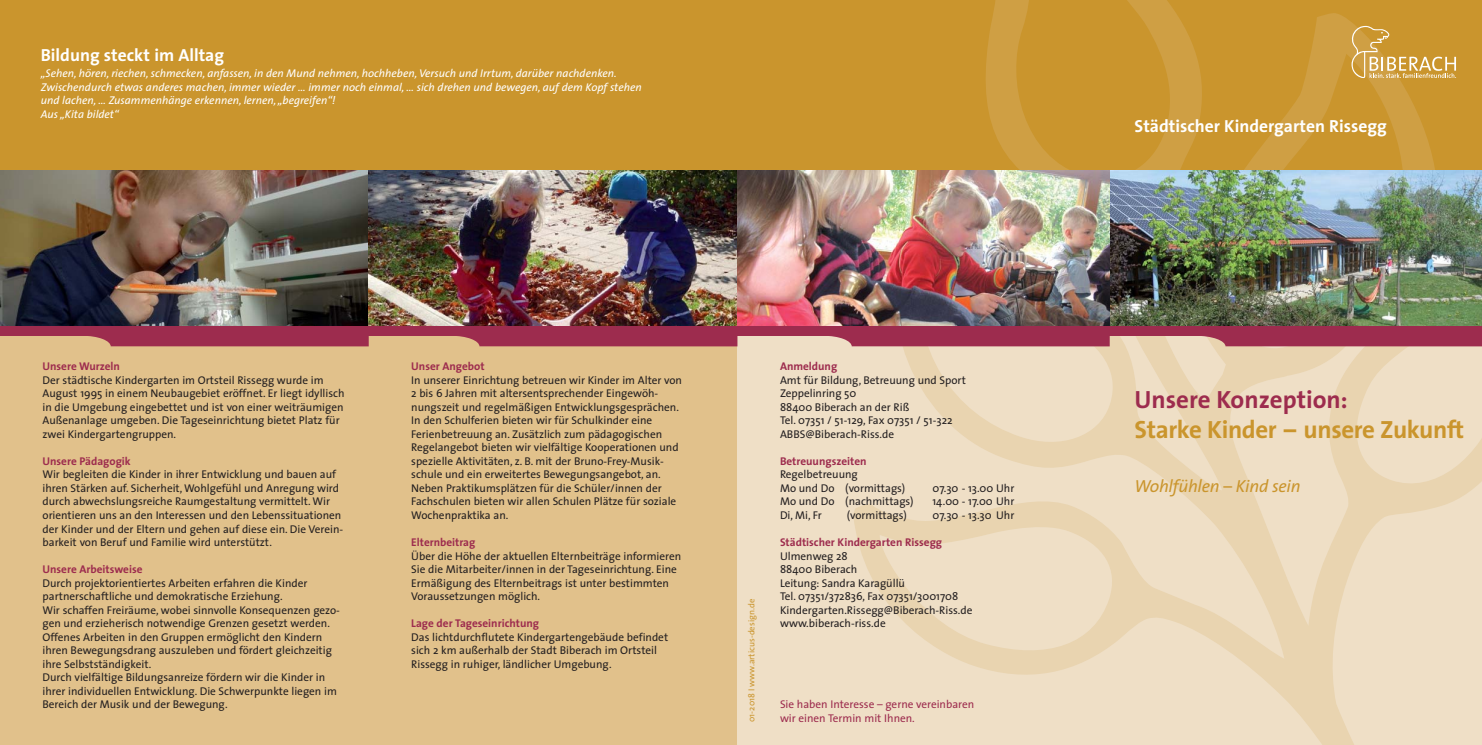
<style>
.page{position:relative;width:1482px;height:745px;background:#fff}
.page>*{position:absolute;margin:0;border:0;box-sizing:border-box;transform-origin:0 0}
.t1{font:700 25px "The Sans";letter-spacing:-.015em;color:#ca952d}
.t2{font:700 25px "The Sans";color:#9d2c4e}
.t3{font:700 17.5px "The Sans";color:#fff}
.t4{font:italic 17.5px "The Sans";letter-spacing:-.015em;color:#ca952d}
.t5{font:11.25px/13.5px "The Sans";color:#231f20}
.t6{font:italic 11.25px/13.5px "The Sans";color:#fff}
.t7{font:700 11.25px "The Sans";color:#9d2c4e}
.t8{font:11.25px "The Sans";color:#9d2c4e}
.t9{font:8.75px "The Sans";color:#ca952d}
</style>
<div class="page">
<div style="left:0;top:300px;width:1303px;height:444px;background:#e1c18b"></div>
<div style="left:0;top:0;width:1303px;height:177px;background:#ca952d"></div>
<img style="left:0;top:170px;width:369px;height:156px">
<div style="left:737px;top:12px;width:744px;height:732px;background:#efdfc6"></div>
<svg style="left:853px;top:338px;width:628px;height:406px"></svg>
<div style="left:723px;top:0;width:758px;height:253px;background:#ca952d"></div>
<svg style="left:986px;top:0;width:449px;height:338px"></svg>
<img style="left:1109px;top:170px;width:372px;height:156px">
<svg style="left:1195px;top:335px;width:286px;height:11px;background:#a33956"></svg>
<svg style="left:82px;top:335px;width:287px;height:11px;background:#a13652"></svg>
<img style="left:369px;top:170px;width:368px;height:156px">
<img style="left:737px;top:170px;width:372px;height:156px">
<svg style="left:823px;top:335px;width:286px;height:11px;background:#a23856"></svg>
<svg style="left:451px;top:335px;width:286px;height:11px;background:#a13652"></svg>
<div style="left:0;top:326px;width:1481px;height:9px;background:#9d2c4e"></div>
<svg style="left:1351px;top:26px;width:104px;height:52px"></svg>
<h2 class="t3" style="left:41px;top:46px;width:185px">Bildung steckt im Alltag</h2>
<p class="t6" style="left:41px;top:68px;width:602px">„Sehen, hören, riechen, schmecken, anfassen, in den Mund nehmen, hochheben, Versuch und Irrtum, darüber nachdenken.<br>Zwischendurch etwas anderes machen, immer wieder … immer noch einmal, … sich drehen und bewegen, auf dem Kopf stehen und lachen, … Zusammenhänge erkennen, lernen, „begreifen“!<br>Aus „Kita bildet“</p>
<p class="t7" style="left:43px;top:360px;width:79px">Unsere Wurzeln</p>
<p class="t5" style="left:43px;top:374px;width:303px">Der städtische Kindergarten im Ortsteil Rissegg wurde im August 1995 in einem Neubaugebiet eröffnet. Er liegt idyllisch in die Umgebung eingebettet und ist von einer weiträumigen Außenanlage umgeben. Die Tageseinrichtung bietet Platz für zwei Kindergartengruppen.</p>
<p class="t7" style="left:43px;top:455px;width:90px">Unsere Pädagogik</p>
<p class="t5" style="left:43px;top:468px;width:302px">Wir begleiten die Kinder in ihrer Entwicklung und bauen auf ihren Stärken auf. Sicherheit, Wohlgefühl und Anregung wird durch abwechslungsreiche Raumgestaltung vermittelt. Wir orientieren uns an den Interessen und den Lebenssituationen der Kinder und der Eltern und gehen auf diese ein. Die Verein - barkeit von Beruf und Familie wird unterstützt.</p>
<p class="t7" style="left:43px;top:563px;width:101px">Unsere Arbeitsweise</p>
<p class="t5" style="left:43px;top:576px;width:299px">Durch projektorientiertes Arbeiten erfahren die Kinder partnerschaftliche und demokratische Erziehung.<br>Wir schaffen Freiräume, wobei sinnvolle Konsequenzen gezo - gen und erzieherisch notwendige Grenzen gesetzt werden.<br>Offenes Arbeiten in den Gruppen ermöglicht den Kindern ihren Bewegungsdrang auszuleben und fördert gleichzeitig ihre Selbstständigkeit.<br>Durch vielfältige Bildungsanreize fördern wir die Kinder in ihrer individuellen Entwicklung. Die Schwerpunkte liegen im Bereich der Musik und der Bewegung.</p>
<p class="t7" style="left:411px;top:360px;width:75px">Unser Angebot</p>
<p class="t5" style="left:411px;top:374px;width:272px">In unserer Einrichtung betreuen wir Kinder im Alter von 2 bis 6 Jahren mit altersentsprechender Eingewöh - nungs zeit und regelmäßigen Entwicklungsgesprächen.<br>In den Schulferien bieten wir für Schulkin der eine Ferienbetreuung an. Zusätzlich zum pädagogischen Regelangebot bieten wir vielfältige Kooperationen und spezielle Aktivitäten, z. B. mit der Bruno-Frey-Musik - schule und ein erweitertes Bewegungsangebot, an.<br>Neben Praktikumsplätzen für die Schüler/innen der Fachschulen bieten wir allen Schulen Plätze für soziale Wochenpraktika an.</p>
<p class="t7" style="left:411px;top:536px;width:66px">Elternbeitrag</p>
<p class="t5" style="left:411px;top:549px;width:271px">Über die Höhe der aktuellen Elternbeiträge informieren Sie die Mitarbeiter/innen in der Tageseinrichtung. Eine Ermäßigung des Elternbeitrags ist unter bestimmten Voraussetzungen möglich.</p>
<p class="t7" style="left:411px;top:617px;width:129px">Lage der Tageseinrichtung</p>
<p class="t5" style="left:411px;top:630px;width:258px">Das lichtdurchflutete Kindergartengebäude befindet sich 2 km außerhalb der Stadt Biberach im Ortsteil<br>Rissegg in ruhiger, ländlicher Umgebung.</p>
<p class="t9" style="left:748px;top:721px;width:124px;rotate:-90deg">01-2018 I www.articus-design.de</p>
<p class="t7" style="left:780px;top:360px;width:59px">Anmeldung</p>
<p class="t5" style="left:780px;top:374px;width:187px">Amt für Bildung, Betreuung und Sport<br>Zeppelinring 50<br>88400 Biberach an der Riß<br>Tel. 07351 / 51-129, Fax 07351 / 51-322<br>ABBS@Biberach-Riss.de</p>
<p class="t7" style="left:780px;top:455px;width:88px">Betreuungszeiten</p>
<p class="t5" style="left:780px;top:468px;width:127px">Regelbetreuung<br>Mo und Do (vormittags)</p>
<p class="t5" style="left:932px;top:482px;width:83px">07.30 - 13.00 Uhr</p>
<p class="t5" style="left:780px;top:495px;width:135px">Mo und Do (nachmittags)</p>
<p class="t5" style="left:932px;top:495px;width:83px">14.00 - 17.00 Uhr</p>
<p class="t5" style="left:780px;top:509px;width:43px">Di, Mi, Fr</p>
<p class="t5" style="left:846px;top:509px;width:61px">(vormittags)</p>
<p class="t5" style="left:932px;top:509px;width:83px">07.30 - 13.30 Uhr</p>
<p class="t7" style="left:780px;top:536px;width:164px">Städtischer Kindergarten Rissegg</p>
<p class="t5" style="left:780px;top:549px;width:194px">Ulmenweg 28<br>88400 Biberach<br>Leitung: Sandra Karagüllü<br>Tel. 07351/372836, Fax 07351/3001708<br>Kindergarten.Rissegg@Biberach-Riss.de www.biberach-riss.de</p>
<p class="t8" style="left:780px;top:699px;width:196px">Sie haben Interesse – gerne vereinbaren</p>
<p class="t8" style="left:780px;top:713px;width:136px">wir einen Termin mit Ihnen.</p>
<h2 class="t3" style="left:1134px;top:117px;width:254px">Städtischer Kindergarten Rissegg</h2>
<h1 class="t2" style="left:1134px;top:386px;width:214px">Unsere Konzeption:</h1>
<h1 class="t1" style="left:1134px;top:416px;width:331px">Starke Kinder – unsere Zukunft</h1>
<h2 class="t4" style="left:1134px;top:479px;width:167px">Wohlfühlen – Kind sein</h2>
</div>
